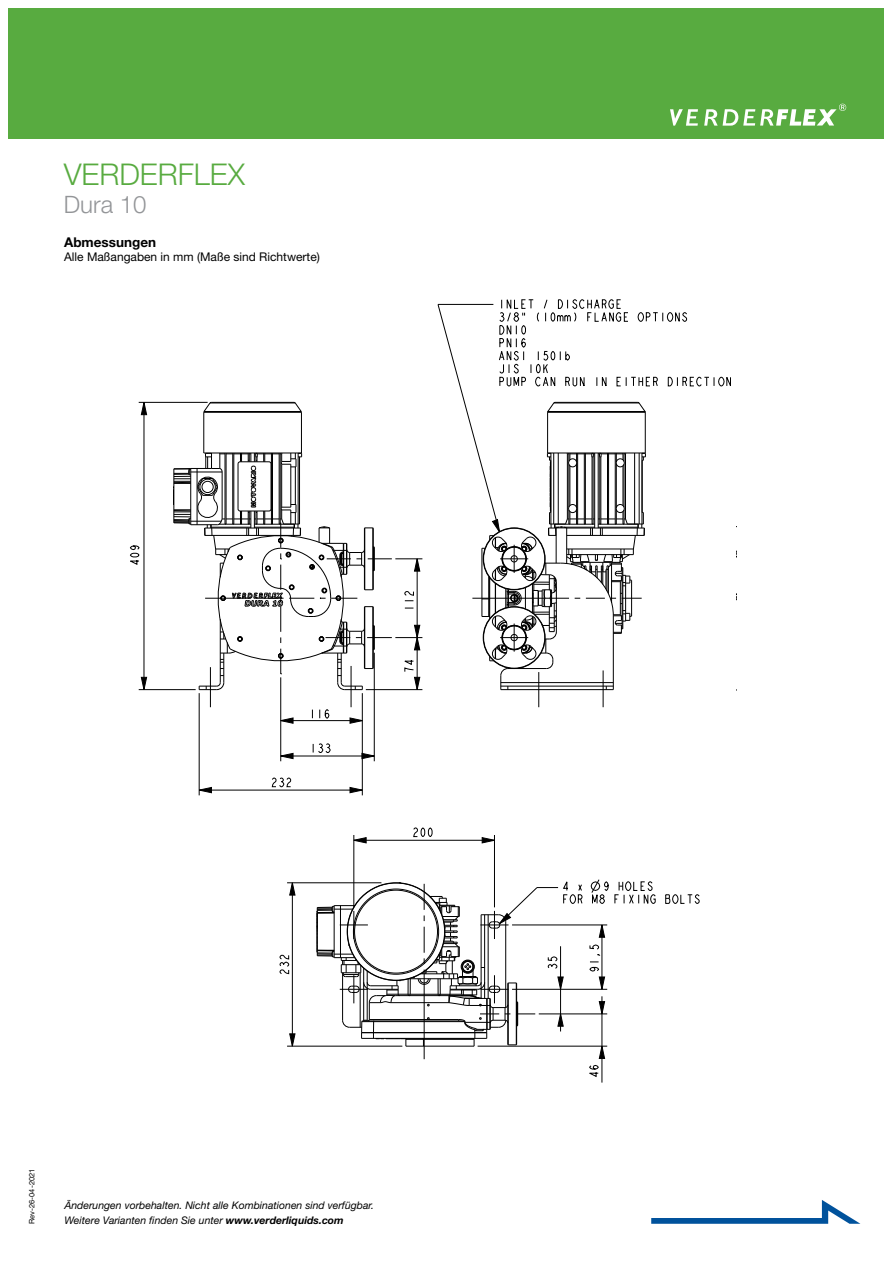
<style>
.page{position:relative;width:893px;height:1263px;background:#fff}
.page>*{position:absolute;margin:0;border:0;box-sizing:border-box;transform-origin:0 0}
.t1{font:300 30px "Helvetica Neue LT Std";color:#58ab40}
.t2{font:300 24px "Helvetica Neue LT Std";color:#939598}
.t3{font:700 17.4px "Helvetica Neue LT Std";color:#1d1d1b}
.t4{font:700 13.5px "Helvetica Neue LT Std";color:#000}
.t5{font:12px "Helvetica Neue LT Std";color:#000}
.t6{font:italic 10.5px "Helvetica Neue LT Std";color:#000}
.t7{font:7.5px "Helvetica Neue LT Std";color:#000}
.s1{font-weight:700}
</style>
<div class="page">
<svg style="left:413px;top:828px;width:19px;height:9px"></svg>
<svg style="left:353px;top:837px;width:13px;height:6px"></svg>
<svg style="left:482px;top:837px;width:12px;height:6px"></svg>
<svg style="left:280px;top:955px;width:9px;height:19px"></svg>
<svg style="left:289px;top:1033px;width:6px;height:13px"></svg>
<svg style="left:289px;top:883px;width:6px;height:12px"></svg>
<svg style="left:589px;top:1065px;width:10px;height:12px"></svg>
<svg style="left:599px;top:1001px;width:6px;height:13px"></svg>
<svg style="left:599px;top:1047px;width:6px;height:12px"></svg>
<svg style="left:590px;top:962px;width:9px;height:9px"></svg>
<svg style="left:590px;top:945px;width:10px;height:11px"></svg>
<svg style="left:599px;top:977px;width:6px;height:12px"></svg>
<svg style="left:599px;top:924px;width:6px;height:13px"></svg>
<svg style="left:591px;top:879px;width:17px;height:25px"></svg>
<svg style="left:615px;top:881px;width:40px;height:23px"></svg>
<svg style="left:665px;top:894px;width:34px;height:10px"></svg>
<hr style="left:292px;top:883px;width:1px;height:163px;background:#000">
<hr style="left:287px;top:1046px;width:115px;height:1px;background:#000">
<hr style="left:478px;top:1046px;width:129px;height:1px;background:#000">
<hr style="left:354px;top:835px;width:1px;height:72px;background:#000">
<hr style="left:539px;top:1014px;width:68px;height:1px;background:#000">
<hr style="left:512px;top:989px;width:95px;height:1px;background:#000">
<hr style="left:512px;top:925px;width:95px;height:1px;background:#000">
<hr style="left:494px;top:835px;width:1px;height:72px;background:#000">
<hr style="left:287px;top:882px;width:94px;height:1px;background:#000">
<svg style="left:316px;top:881px;width:266px;height:178px"></svg>
<hr style="left:560px;top:946px;width:1px;height:85px;background:#000">
<hr style="left:602px;top:996px;width:1px;height:86px;background:#000">
<hr style="left:602px;top:925px;width:1px;height:64px;background:#000">
<hr style="left:354px;top:840px;width:140px;height:1px;background:#000">
<svg style="left:129px;top:546px;width:10px;height:19px"></svg>
<svg style="left:141px;top:677px;width:6px;height:12px"></svg>
<svg style="left:141px;top:403px;width:6px;height:12px"></svg>
<svg style="left:272px;top:778px;width:19px;height:9px"></svg>
<svg style="left:200px;top:787px;width:12px;height:6px"></svg>
<svg style="left:350px;top:787px;width:12px;height:6px"></svg>
<svg style="left:319px;top:709px;width:10px;height:9px"></svg>
<svg style="left:350px;top:717px;width:12px;height:7px"></svg>
<svg style="left:281px;top:717px;width:12px;height:7px"></svg>
<svg style="left:313px;top:744px;width:17px;height:9px"></svg>
<svg style="left:281px;top:753px;width:12px;height:6px"></svg>
<svg style="left:363px;top:753px;width:11px;height:6px"></svg>
<hr style="left:203px;top:412px;width:1px;height:41px;background:#000">
<hr style="left:210px;top:667px;width:1px;height:40px;background:#000">
<hr style="left:301px;top:412px;width:1px;height:41px;background:#000">
<hr style="left:351px;top:666px;width:1px;height:41px;background:#000">
<hr style="left:204px;top:412px;width:97px;height:1px;background:#000">
<hr style="left:204px;top:411px;width:97px;height:1px;background:#000">
<hr style="left:211px;top:402px;width:83px;height:1px;background:#000">
<svg style="left:203px;top:401px;width:9px;height:12px"></svg>
<svg style="left:293px;top:401px;width:9px;height:12px"></svg>
<hr style="left:199px;top:790px;width:163px;height:1px;background:#000">
<hr style="left:281px;top:756px;width:93px;height:1px;background:#000">
<hr style="left:281px;top:720px;width:81px;height:1px;background:#000">
<hr style="left:144px;top:402px;width:1px;height:288px;background:#000">
<hr style="left:139px;top:689px;width:57px;height:1px;background:#000">
<hr style="left:199px;top:693px;width:1px;height:102px;background:#000">
<svg style="left:173px;top:452px;width:249px;height:238px"></svg>
<hr style="left:280px;top:677px;width:1px;height:84px;background:#000">
<hr style="left:362px;top:693px;width:1px;height:102px;background:#000">
<hr style="left:374px;top:653px;width:1px;height:108px;background:#000">
<hr style="left:417px;top:559px;width:1px;height:131px;background:#000">
<hr style="left:139px;top:402px;width:69px;height:1px;background:#000">
<hr style="left:538px;top:672px;width:1px;height:35px;background:#000">
<hr style="left:603px;top:670px;width:1px;height:37px;background:#000">
<svg style="left:438px;top:299px;width:293px;height:391px"></svg>
<div style="left:680px;top:500px;width:56px;height:216px;background:#fff"></div>
<div style="left:9px;top:9px;width:875px;height:130px;background:#58ab40"></div>
<svg style="left:651px;top:1200px;width:209px;height:24px"></svg>
<svg style="left:670px;top:109px;width:28px;height:17px"></svg>
<svg style="left:704px;top:104px;width:142px;height:22px"></svg>
<h1 class="t1" style="left:64px;top:156px;width:183px">VERDERFLEX</h1>
<h2 class="t2" style="left:64px;top:190px;width:84px">Dura 10</h2>
<h3 class="t3" style="left:130px;top:239px;width:99px">Dimensions</h3>
<p class="t4" style="left:64px;top:233px;width:93px">Abmessungen</p>
<p class="t5" style="left:64px;top:250px;width:257px">Alle Maßangaben in mm (Maße sind Richtwerte)</p>
<p class="t7" style="left:27px;top:1224px;width:57px;rotate:-90deg">Rev-26-04-2021</p>
<p class="t6" style="left:64px;top:1199px;width:311px">Änderungen vorbehalten. Nicht alle Kombinationen sind verfügbar.</p>
<p class="t6" style="left:64px;top:1214px;width:281px">Weitere Varianten finden Sie unter <span class="s1">www.verderliquids.com</span></p>
</div>
